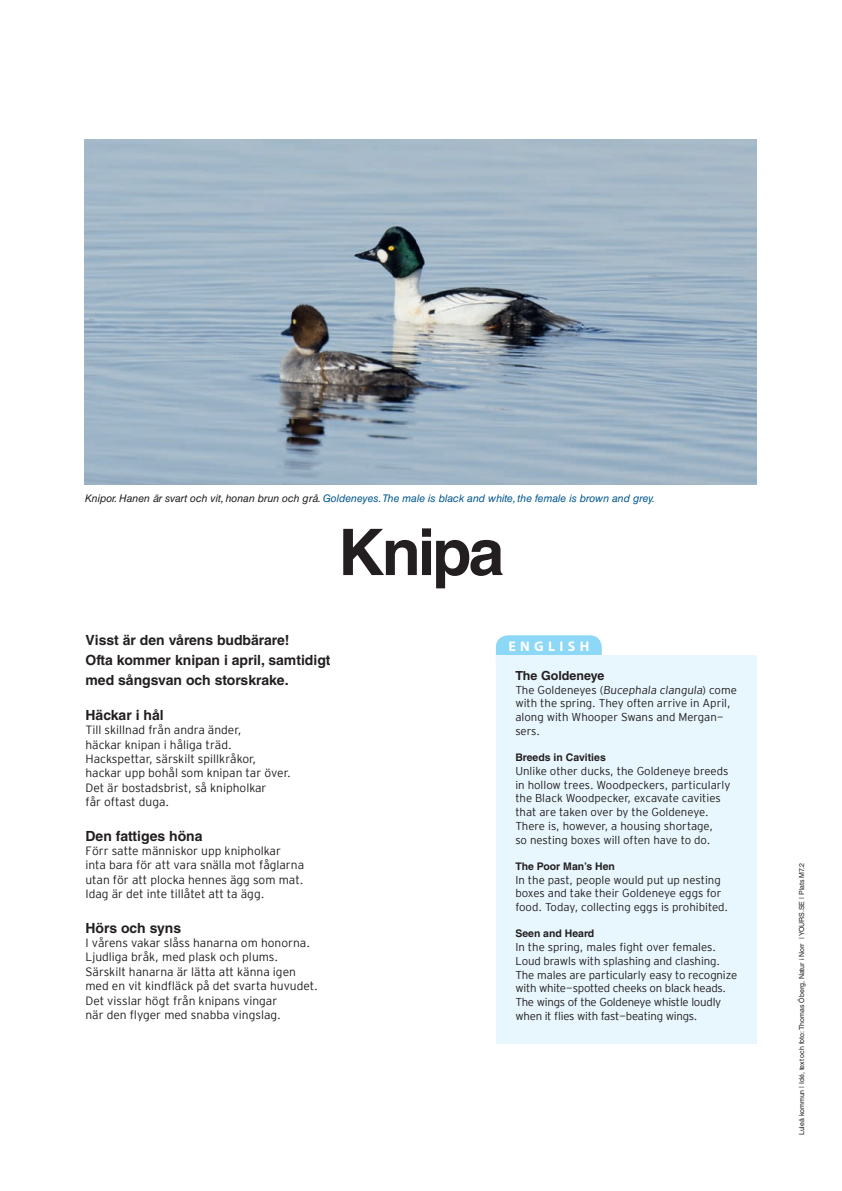
<style>
.page{position:relative;width:842px;height:1191px;background:#fff}
.page>*{position:absolute;margin:0;border:0;box-sizing:border-box;transform-origin:0 0}
.t1{font:700 64.3px "Helvetica LT Std";letter-spacing:-.05em;color:#231f20}
.t2{font:700 14px/20px "Helvetica LT Std";color:#231f20}
.t3{font:700 14px "Myriad Pro";letter-spacing:.31em;color:#fff}
.t4{font:700 12.5px "Helvetica LT Std";color:#231f20}
.t5{font:12px/14.4px "Interstate Mono Lgt";color:#231f20}
.t6{font:11.4px/13.7px "Interstate Mono Lgt";color:#231f20}
.t7{font:11.4px/13.7px "Interstate Mono Lgt";letter-spacing:-.02em;color:#231f20}
.t8{font:italic 10.5px "Helvetica LT Std";color:#01578e}
.t9{font:700 10.5px "Helvetica LT Std";color:#231f20}
.t10{font:7px "Helvetica LT Std";color:#231f20}
.s1{color:#231f20}
</style>
<div class="page">
<img style="left:85px;top:140px;width:672px;height:344px">
<div style="left:496px;top:635px;width:106px;height:39px;background:#8dd7f7;border-radius:12px"></div>
<div style="left:496px;top:655px;width:261px;height:388px;background:#e8f6fd"></div>
<p class="t8" style="left:85px;top:492px;width:572px"><span class="s1">Knipor. Hanen är svart och vit, honan brun och grå.</span> Goldeneyes.The male is black and white, the female is brown and grey.</p>
<h1 class="t1" style="left:338px;top:513px;width:168px">Knipa</h1>
<p class="t2" style="left:85px;top:630px;width:247px">Visst är den vårens budbärare!<br>Ofta kommer knipan i april, samtidigt med sångsvan och storskrake.</p>
<p class="t2" style="left:85px;top:704px;width:80px">Häckar i hål</p>
<p class="t5" style="left:85px;top:722px;width:207px">Till skillnad från andra änder,<br>häckar knipan i håliga träd.<br>Hackspettar, särskilt spillkråkor, hackar upp bohål som knipan tar över.<br>Det är bostadsbrist, så knipholkar<br>får oftast duga.</p>
<p class="t2" style="left:85px;top:825px;width:119px">Den fattiges höna</p>
<p class="t5" style="left:85px;top:843px;width:220px">Förr satte människor upp knipholkar inta bara för att vara snälla mot fåglarna utan för att plocka hennes ägg som mat.<br>Idag är det inte tillåtet att ta ägg.</p>
<p class="t2" style="left:85px;top:917px;width:97px">Hörs och syns</p>
<p class="t5" style="left:85px;top:935px;width:234px">I vårens vakar slåss hanarna om honorna.<br>Ljudliga bråk, med plask och plums.<br>Särskilt hanarna är lätta att känna igen med en vit kindfläck på det svarta huvudet.<br>Det visslar högt från knipans vingar<br>när den flyger med snabba vingslag.</p>
<p class="t3" style="left:508px;top:637px;width:83px">ENGLISH</p>
<p class="t4" style="left:515px;top:668px;width:91px">The Goldeneye</p>
<p class="t6" style="left:515px;top:682px;width:223px">The Goldeneyes (Bucephala clangula) come with the spring. They often arrive in April, along with Whooper Swans and Mergan&shy;sers.</p>
<p class="t9" style="left:515px;top:751px;width:92px">Breeds in Cavities</p>
<p class="t6" style="left:515px;top:764px;width:217px">Unlike other ducks, the Goldeneye breeds in hollow trees. Woodpeckers, particularly the Black Woodpecker, excavate cavities that are taken over by the Goldeneye.<br>There is, however, a housing shortage,<br>so nesting boxes will often have to do.</p>
<p class="t9" style="left:515px;top:859px;width:101px">The Poor Man’s Hen</p>
<p class="t6" style="left:515px;top:872px;width:214px">In the past, people would put up nesting boxes and take their Goldeneye eggs for food. Today, collecting eggs is prohibited.</p>
<p class="t9" style="left:515px;top:927px;width:81px">Seen and Heard</p>
<p class="t7" style="left:515px;top:940px;width:223px">In the spring, males fight over females.<br>Loud brawls with splashing and clashing.<br>The males are particularly easy to recognize with white-spotted cheeks on black heads.<br>The wings of the Goldeneye whistle loudly when it flies with fast-beating wings.</p>
<p class="t10" style="left:798px;top:1135px;width:273px;rotate:-90deg">Luleå kommun | Idé, text och foto: Thomas Öberg, Natur i Norr | YOURS.SE | Plats M7.2</p>
</div>
